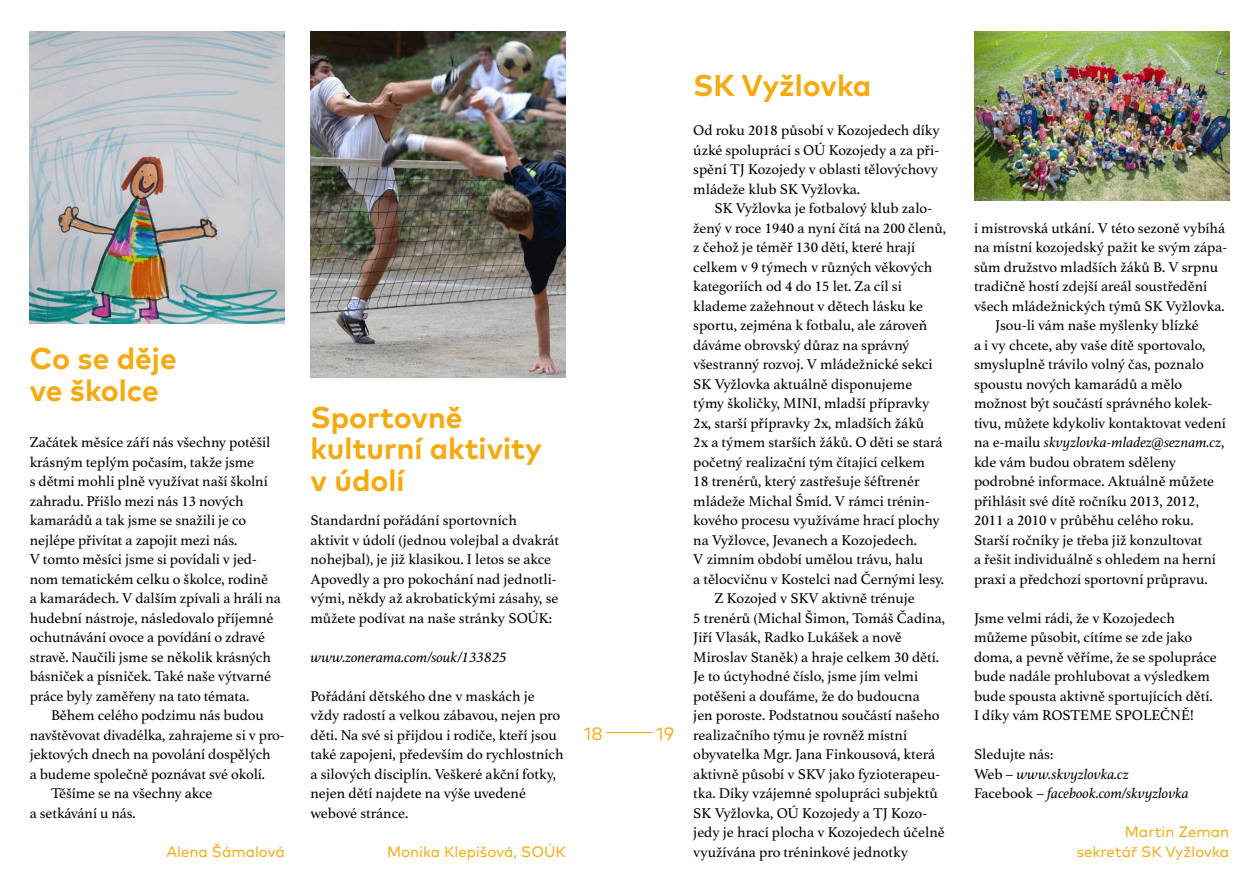
<style>
.page{position:relative;width:1259px;height:893px;background:#fff}
.page>*{position:absolute;margin:0;border:0;box-sizing:border-box;transform-origin:0 0}
.t1{font:700 30px/31.5px "Mark Pro";color:#f7aa0f}
.t2{font:18px "Mark Pro";color:#f7aa0f}
.t3{font:15px/19.5px "Athelas";color:#000}
.t4{font:italic 15px/19.5px "Athelas";color:#000}
.t5{font:15px/19.5px "Mark Pro";color:#f7aa0f;text-align:right}
.s1{font-style:normal}
</style>
<div class="page">
<hr style="left:606px;top:732px;width:46px;height:1px;background:#f7aa0f">
<img style="left:30px;top:32px;width:255px;height:291px">
<img style="left:974px;top:32px;width:255px;height:169px">
<img style="left:310px;top:32px;width:256px;height:346px">
<h1 class="t1" style="left:30px;top:340px;width:148px">Co se děje ve školce</h1>
<p class="t3" style="left:30px;top:433px;width:253px">Začátek měsíce září nás všechny potěšil krásným teplým počasím, takže jsme<br>s dětmi mohli plně využívat naší školní zahradu. Přišlo mezi nás 13 nových kamarádů a tak jsme se snažili je co nejlépe přivítat a zapojit mezi nás.<br>V tomto měsíci jsme si povídali v jed&shy;nom tematickém celku o školce, rodině<br>a kamarádech. V dalším zpívali a hráli na hudební nástroje, následovalo příjemné ochutnávání ovoce a povídání o zdravé stravě. Naučili jsme se několik krásných básniček a písniček. Také naše výtvarné práce byly zaměřeny na tato témata.</p>
<p class="t3" style="left:51px;top:706px;width:214px">Během celého podzimu nás budou</p>
<p class="t3" style="left:30px;top:725px;width:256px">navštěvovat divadélka, zahrajeme si v pro-</p>
<p class="t3" style="left:30px;top:745px;width:242px">jektových dnech na povolání dospělých</p>
<p class="t3" style="left:30px;top:764px;width:237px">a budeme společně poznávat své okolí.</p>
<p class="t3" style="left:51px;top:784px;width:163px">Těšíme se na všechny akce</p>
<p class="t3" style="left:30px;top:803px;width:108px">a setkávání u nás.</p>
<p class="t5" style="left:166px;top:840px;width:120px">Alena Šámalová</p>
<h1 class="t1" style="left:310px;top:399px;width:233px">Sportovně kulturní aktivity v údolí</h1>
<p class="t3" style="left:310px;top:511px;width:250px">Standardní pořádání sportovních aktivit v údolí (jednou volejbal a dvakrát nohejbal), je již klasikou. I letos se akce Apovedly a pro pokochání nad jednotli&shy;vými, někdy až akrobatickými zásahy, se můžete podívat na naše stránky SOÚK:</p>
<p class="t4" style="left:310px;top:647px;width:198px">www.zonerama.com/souk/133825</p>
<p class="t3" style="left:310px;top:686px;width:255px">Pořádání dětského dne v maskách je vždy radostí a velkou zábavou, nejen pro děti. Na své si přijdou i rodiče, kteří jsou také zapojeni, především do rychlostních a silových disciplín. Veškeré akční fotky, nejen dětí najdete na výše uvedené webové stránce.</p>
<p class="t5" style="left:387px;top:840px;width:180px">Monika Klepišová, SOÚK</p>
<p class="t2" style="left:584px;top:720px;width:20px">18</p>
<p class="t2" style="left:656px;top:720px;width:19px">19</p>
<h1 class="t1" style="left:693px;top:67px;width:179px">SK Vyžlovka</h1>
<p class="t3" style="left:693px;top:121px;width:248px;text-align:justify">Od roku 2018 působí v Kozojedech díky úzké spolupráci s OÚ Kozojedy a za při&shy;spění TJ Kozojedy v oblasti tělovýchovy mládeže klub SK Vyžlovka.</p>
<p class="t3" style="left:714px;top:199px;width:219px">SK Vyžlovka je fotbalový klub zalo-</p>
<p class="t3" style="left:693px;top:218px;width:254px">žený v roce 1940 a nyní čítá na 200 členů,</p>
<p class="t3" style="left:693px;top:238px;width:223px">z čehož je téměř 130 dětí, které hrají</p>
<p class="t3" style="left:693px;top:257px;width:241px">celkem v 9 týmech v různých věkových</p>
<p class="t3" style="left:693px;top:277px;width:210px">kategoriích od 4 do 15 let. Za cíl si</p>
<p class="t3" style="left:693px;top:296px;width:231px">klademe zažehnout v dětech lásku ke</p>
<p class="t3" style="left:693px;top:316px;width:236px">sportu, zejména k fotbalu, ale zároveň</p>
<p class="t3" style="left:693px;top:335px;width:218px">dáváme obrovský důraz na správný</p>
<p class="t3" style="left:693px;top:355px;width:241px">všestranný rozvoj. V mládežnické sekci</p>
<p class="t3" style="left:693px;top:374px;width:220px">SK Vyžlovka aktuálně disponujeme</p>
<p class="t3" style="left:693px;top:394px;width:238px">týmy školičky, MINI, mladší přípravky</p>
<p class="t3" style="left:693px;top:413px;width:232px">2x, starší přípravky 2x, mladších žáků</p>
<p class="t3" style="left:693px;top:433px;width:251px">2x a týmem starších žáků. O děti se stará</p>
<p class="t3" style="left:693px;top:452px;width:233px">početný realizační tým čítající celkem</p>
<p class="t3" style="left:693px;top:472px;width:228px">18 trenérů, který zastřešuje šéftrenér</p>
<p class="t3" style="left:693px;top:491px;width:238px">mládeže Michal Šmíd. V rámci trénin-</p>
<p class="t3" style="left:693px;top:511px;width:248px">kového procesu využíváme hrací plochy</p>
<p class="t3" style="left:693px;top:530px;width:225px">na Vyžlovce, Jevanech a Kozojedech.</p>
<p class="t3" style="left:693px;top:550px;width:231px">V zimním období umělou trávu, halu</p>
<p class="t3" style="left:693px;top:569px;width:252px">a tělocvičnu v Kostelci nad Černými lesy.</p>
<p class="t3" style="left:714px;top:589px;width:202px">Z Kozojed v SKV aktivně trénuje</p>
<p class="t3" style="left:693px;top:608px;width:253px">5 trenérů (Michal Šimon, Tomáš Čadina,</p>
<p class="t3" style="left:693px;top:628px;width:210px">Jiří Vlasák, Radko Lukášek a nově</p>
<p class="t3" style="left:693px;top:647px;width:247px">Miroslav Staněk) a hraje celkem 30 dětí.</p>
<p class="t3" style="left:693px;top:667px;width:226px">Je to úctyhodné číslo, jsme jím velmi</p>
<p class="t3" style="left:693px;top:686px;width:228px">potěšeni a doufáme, že do budoucna</p>
<p class="t3" style="left:693px;top:706px;width:248px">jen poroste. Podstatnou součástí našeho</p>
<p class="t3" style="left:693px;top:725px;width:215px">realizačního týmu je rovněž místní</p>
<p class="t3" style="left:693px;top:745px;width:243px">obyvatelka Mgr. Jana Finkousová, která</p>
<p class="t3" style="left:693px;top:764px;width:248px">aktivně působí v SKV jako fyzioterapeu-</p>
<p class="t3" style="left:693px;top:784px;width:246px">tka. Díky vzájemné spolupráci subjektů</p>
<p class="t3" style="left:693px;top:803px;width:235px">SK Vyžlovka, OÚ Kozojedy a TJ Kozo-</p>
<p class="t3" style="left:693px;top:823px;width:253px">jedy je hrací plocha v Kozojedech účelně</p>
<p class="t3" style="left:693px;top:842px;width:216px">využívána pro tréninkové jednotky</p>
<p class="t3" style="left:974px;top:218px;width:253px">i mistrovská utkání. V této sezoně vybíhá</p>
<p class="t3" style="left:974px;top:238px;width:255px">na místní kozojedský pažit ke svým zápa-</p>
<p class="t3" style="left:974px;top:257px;width:246px">sům družstvo mladších žáků B. V srpnu</p>
<p class="t3" style="left:974px;top:277px;width:235px">tradičně hostí zdejší areál soustředění</p>
<p class="t3" style="left:974px;top:296px;width:252px">všech mládežnických týmů SK Vyžlovka.</p>
<p class="t3" style="left:995px;top:316px;width:205px">Jsou-li vám naše myšlenky blízké</p>
<p class="t3" style="left:974px;top:335px;width:233px">a i vy chcete, aby vaše dítě sportovalo,</p>
<p class="t3" style="left:974px;top:355px;width:231px">smysluplně trávilo volný čas, poznalo</p>
<p class="t3" style="left:974px;top:374px;width:210px">spoustu nových kamarádů a mělo</p>
<p class="t3" style="left:974px;top:394px;width:239px">možnost být součástí správného kolek-</p>
<p class="t3" style="left:974px;top:413px;width:253px">tivu, můžete kdykoliv kontaktovat vedení</p>
<p class="t4" style="left:974px;top:433px;width:252px"><span class="s1">na e-mailu</span> skvyzlovka-mladez@seznam.cz<span class="s1">,</span></p>
<p class="t3" style="left:974px;top:452px;width:203px">kde vám budou obratem sděleny</p>
<p class="t3" style="left:974px;top:472px;width:241px">podrobné informace. Aktuálně můžete</p>
<p class="t3" style="left:974px;top:491px;width:226px">přihlásit své dítě ročníku 2013, 2012,</p>
<p class="t3" style="left:974px;top:511px;width:221px">2011 a 2010 v průběhu celého roku.</p>
<p class="t3" style="left:974px;top:530px;width:230px">Starší ročníky je třeba již konzultovat</p>
<p class="t3" style="left:974px;top:550px;width:243px">a řešit individuálně s ohledem na herní</p>
<p class="t3" style="left:974px;top:569px;width:235px">praxi a předchozí sportovní průpravu.</p>
<p class="t3" style="left:974px;top:608px;width:244px">Jsme velmi rádi, že v Kozojedech můžeme působit, cítíme se zde jako doma, a pevně věříme, že se spolupráce bude nadále prohlubovat a výsledkem bude spousta aktivně sportujících dětí.<br>I díky vám ROSTEME SPOLEČNĚ!</p>
<p class="t4" style="left:974px;top:745px;width:216px"><span class="s1">Sledujte nás:<br>Web –</span> www.skvyzlovka.cz<br><span class="s1">Facebook –</span> facebook.com/skvyzlovka</p>
<p class="t5" style="left:1076px;top:821px;width:154px">Martin Zeman sekretář SK Vyžlovka</p>
</div>
